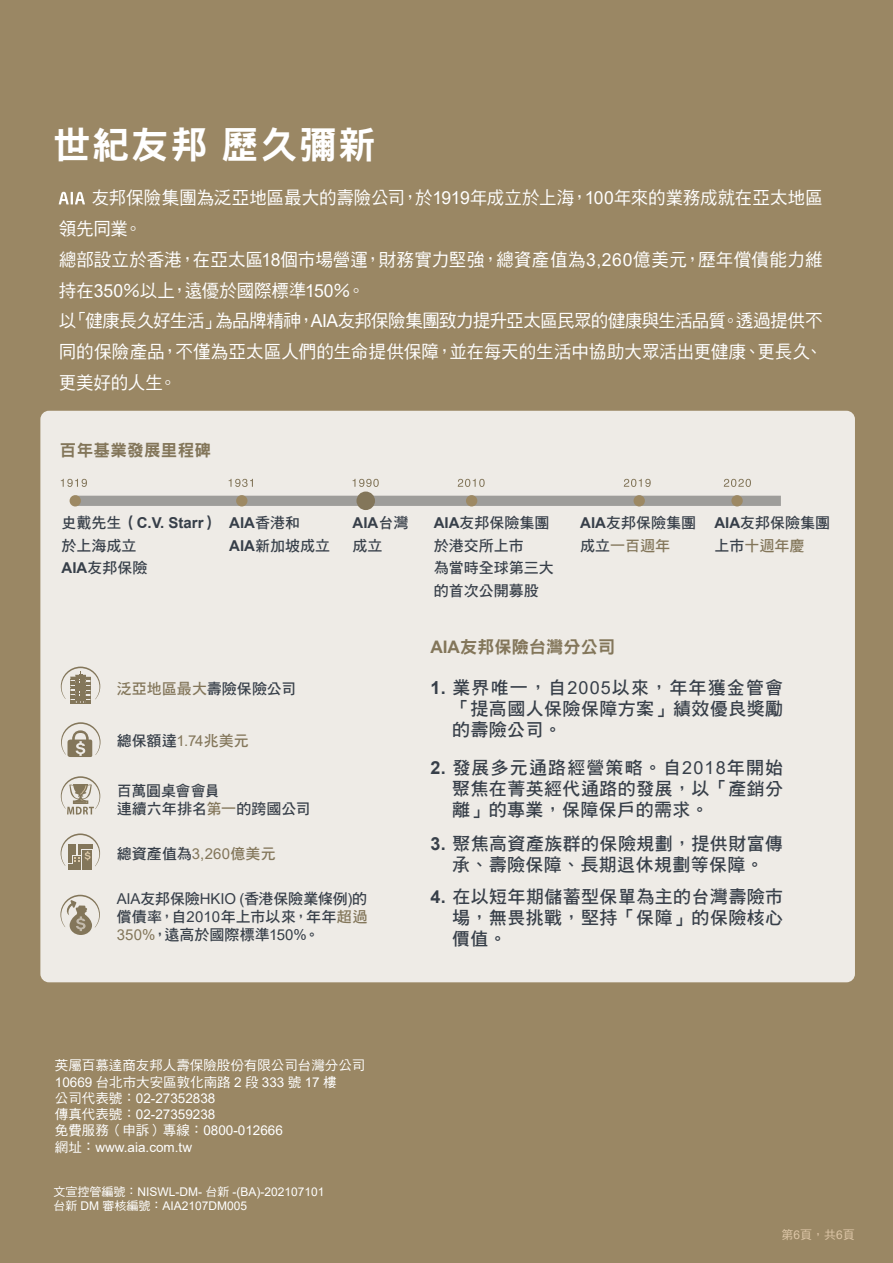
<style>
.page{position:relative;width:893px;height:1263px;background:#9a8764}
.page>*{position:absolute;margin:0;border:0;box-sizing:border-box;transform-origin:0 0}
.t1{font:37.5px "DF Hei Std W9";letter-spacing:.04em;color:#fff}
.t2{font:18px/30.8px "DF Hei Std W5";letter-spacing:-.01em;color:#fff}
.t3{font:18px/21px "DF Hei Std W7";letter-spacing:.025em;color:#373f49;text-align:justify}
.t4{font:17.25px "DF Hei Std W9";color:#83765a}
.t5{font:16.5px "DF Hei Std W9";letter-spacing:.02em;color:#83765a}
.t6{font:15px/22.5px "DF Hei Std W7";color:#373f49}
.t7{font:700 15px "Arial";color:#373f49}
.t8{font:15px "DF Hei Std W7";color:#83765a}
.t9{font:13.5px/16.2px "DF Hei Std W5";color:#fff}
.t10{font:13.5px/16.2px "Arial";color:#fff}
.t11{font:12px/14.4px "Arial";color:#fff}
.t12{font:12px "DF Hei Std W5";color:#ddc6a7}
.s1{font-family:"Arial"}
.s2{font-family:"DF Hei Std W7";font-weight:400}
.s3{font-family:"DF Hei Std W9";font-weight:400}
.s4{font-family:"Arial";font-weight:700}
.s5{color:#373f49}
.s6{font-family:"Arial";color:#83765a}
.s7{color:#83765a}
.s8{font-family:"DF Hei Std W5"}
</style>
<div class="page">
<div style="left:40px;top:411px;width:815px;height:571px;background:#eeebe6;border-radius:9px"></div>
<svg style="left:61px;top:479px;width:26px;height:8px"></svg>
<svg style="left:624px;top:479px;width:27px;height:8px"></svg>
<svg style="left:229px;top:479px;width:24px;height:8px"></svg>
<svg style="left:353px;top:479px;width:26px;height:8px"></svg>
<svg style="left:458px;top:479px;width:27px;height:8px"></svg>
<div style="left:76px;top:496px;width:705px;height:10px;background:#9e9d9a"></div>
<div style="left:70px;top:495px;width:11px;height:11px;background:#9d8963;border-radius:50%"></div>
<div style="left:236px;top:495px;width:11px;height:11px;background:#9d8963;border-radius:50%"></div>
<div style="left:356px;top:491px;width:19px;height:19px;background:#83765a;border-radius:50%"></div>
<div style="left:466px;top:495px;width:11px;height:11px;background:#9d8963;border-radius:50%"></div>
<div style="left:634px;top:495px;width:11px;height:11px;background:#9d8963;border-radius:50%"></div>
<svg style="left:724px;top:479px;width:27px;height:8px"></svg>
<div style="left:731px;top:495px;width:12px;height:11px;background:#9d8963;border-radius:50%"></div>
<svg style="left:61px;top:666px;width:39px;height:38px"></svg>
<svg style="left:61px;top:722px;width:40px;height:35px"></svg>
<svg style="left:61px;top:776px;width:39px;height:38px"></svg>
<div style="left:73px;top:856px;width:7px;height:14px;background:#83765a"></div>
<div style="left:68px;top:864px;width:11px;height:6px;background:#83765a"></div>
<div style="left:82px;top:850px;width:10px;height:20px;background:#83765a"></div>
<svg style="left:61px;top:833px;width:39px;height:33px"></svg>
<svg style="left:60px;top:895px;width:40px;height:40px"></svg>
<svg style="left:59px;top:192px;width:26px;height:12px"></svg>
<h1 class="t1" style="left:53px;top:124px;width:324px">世紀友邦歷久彌新</h1>
<p class="t2" style="left:59px;top:182px;width:765px;text-indent:33px">友邦保險集團為泛亞地區最大的壽險公司，於<span class="s1">1919</span>年成立於上海，<span class="s1">100</span>年來的業務成就在亞太地區領先同業。<br>總部設立於香港，在亞太區<span class="s1">18</span>個市場營運，財務實力堅強，總資產值為<span class="s1">3,260</span>億美元，歷年償債能力維持在<span class="s1">350</span>％以上，遠優於國際標準<span class="s1">150</span>％。<br>以「健康長久好生活」為品牌精神，<span class="s1">AIA</span>友邦保險集團致力提升亞太區民眾的健康與生活品質。透過提供不同的保險產品，不僅為亞太區人們的生命提供保障，並在每天的生活中協助大眾活出更健康、更長久、更美好的人生。</p>
<p class="t5" style="left:60px;top:442px;width:153px">百年基業發展里程碑</p>
<p class="t7" style="left:62px;top:512px;width:158px"><span class="s2">史戴先生</span><span class="s3">（</span>C.V. Starr<span class="s3">）</span></p>
<p class="t6" style="left:62px;top:534px;width:87px">於上海成立<br><span class="s4">AIA</span>友邦保險</p>
<p class="t7" style="left:229px;top:512px;width:72px">AIA<span class="s2">香港和</span></p>
<p class="t6" style="left:229px;top:534px;width:102px"><span class="s4">AIA</span>新加坡成立</p>
<p class="t7" style="left:352px;top:512px;width:57px">AIA<span class="s2">台灣</span></p>
<p class="t6" style="left:352px;top:534px;width:31px">成立</p>
<p class="t8" style="left:117px;top:680px;width:181px">泛亞地區最大<span class="s5">壽險保險公司</span></p>
<p class="t6" style="left:117px;top:729px;width:134px">總保額達<span class="s6">1.74</span><span class="s7">兆美元</span></p>
<p class="t6" style="left:117px;top:782px;width:195px;line-height:18px">百萬圓桌會會員<br>連續六年排名<span class="s7">第一</span>的跨國公司</p>
<p class="t6" style="left:117px;top:842px;width:161px">總資產值為<span class="s6">3,260</span><span class="s7">億美元</span></p>
<p class="t6" style="left:117px;top:889px;width:252px;line-height:18px;text-align:justify"><span class="s1">AIA</span>友邦保險<span class="s1">HKIO (</span>香港保險業條例<span class="s1">)</span>的償債率，自<span class="s1">2010</span>年上市以來，年年<span class="s7">超過</span><span class="s6">350%</span>，遠高於國際標準<span class="s1">150%</span>。</p>
<p class="t6" style="left:434px;top:511px;width:121px"><span class="s4">AIA</span>友邦保險集團於港交所上市<br>為當時全球第三大的首次公開募股</p>
<p class="t6" style="left:580px;top:511px;width:117px"><span class="s4">AIA</span>友邦保險集團成立<span class="s7">一百週年</span></p>
<p class="t6" style="left:714px;top:511px;width:117px"><span class="s4">AIA</span>友邦保險集團上市<span class="s7">十週年慶</span></p>
<p class="t4" style="left:430px;top:637px;width:186px"><span class="s4">AIA</span>友邦保險台灣分公司</p>
<p class="t3" style="left:452px;top:677px;width:333px;text-indent:-22px"><span class="s4">1.</span> 業界唯一，自<span class="s1">2005</span>以來，年年獲金管會「提高國人保險保障方案」績效優良獎勵的壽險公司。</p>
<p class="t3" style="left:452px;top:756px;width:333px;text-indent:-22px"><span class="s4">2.</span> 發展多元通路經營策略。自<span class="s1">2018</span>年開始聚焦在菁英經代通路的發展，以「產銷分離」的專業，保障保戶的需求。</p>
<p class="t3" style="left:430px;top:833px;width:354px;text-align:center"><span class="s4">3.</span> 聚焦高資產族群的保險規劃，提供財富傳承、壽險保障、長期退休規劃等保障。</p>
<p class="t3" style="left:452px;top:885px;width:333px;text-indent:-22px"><span class="s4">4.</span> 在以短年期儲蓄型保單為主的台灣壽險市場，無畏挑戰，堅持「保障」的保險核心價值。</p>
<p class="t9" style="left:55px;top:1057px;width:312px">英屬百慕達商友邦人壽保險股份有限公司台灣分公司<br><span class="s1">10669</span> 台北市大安區敦化南路 <span class="s1">2</span> 段 <span class="s1">333</span> 號 <span class="s1">17</span> 樓</p>
<p class="t10" style="left:55px;top:1090px;width:162px"><span class="s8">公司代表號：</span>02-27352838<span class="s8">傳真代表號：</span>02-27359238</p>
<p class="t9" style="left:55px;top:1122px;width:230px">免費服務（申訴）專線：<span class="s1">0800-012666</span></p>
<p class="t10" style="left:55px;top:1138px;width:139px"><span class="s8">網址：</span>www.aia.com.tw</p>
<p class="t11" style="left:54px;top:1184px;width:273px"><span class="s8">文宣控管編號：</span>NISWL-DM- <span class="s8">台新</span> -(BA)-202107101<span class="s8">台新</span> DM <span class="s8">審核編號：</span>AIA2107DM005</p>
<p class="t12" style="left:782px;top:1228px;width:75px">第<span class="s1">6</span>頁，共<span class="s1">6</span>頁</p>
</div>
